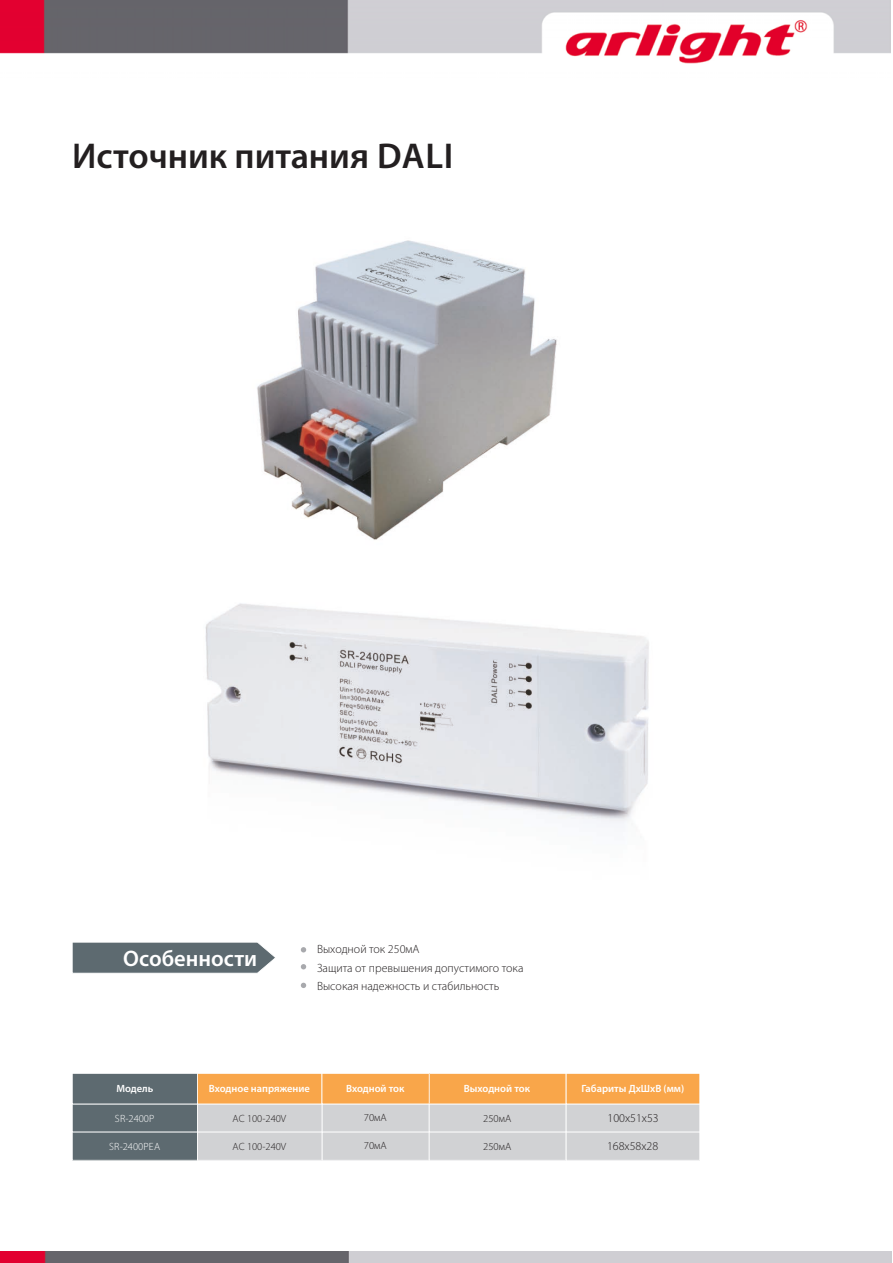
<style>
.page{position:relative;width:893px;height:1263px;background:#fff}
.page>*{position:absolute;margin:0;border:0;box-sizing:border-box;transform-origin:0 0}
.t1{font:600 36px "Myriad Pro";color:#231f20}
.t2{font:600 22.5px "Myriad Pro";color:#fff}
.t3{font:300 12px/18.6px "Myriad Pro";color:#231f20}
.t4{font:300 10.65px "Myriad Pro";color:#231f20}
.t5{font:600 10.5px "Myriad Pro";color:#fff}
.t6{font:300 10.5px "Myriad Pro";color:#231f20}
.t7{font:300 10.5px "Myriad Pro";color:#fff}
</style>
<div class="page">
<img style="left:257px;top:240px;width:300px;height:300px">
<img style="left:205px;top:603px;width:444px;height:350px">
<svg style="left:72px;top:1073px;width:628px;height:88px;background:#c8b49e"></svg>
<svg style="left:301px;top:947px;width:5px;height:5px"></svg>
<svg style="left:301px;top:983px;width:5px;height:5px"></svg>
<svg style="left:301px;top:964px;width:5px;height:5px"></svg>
<svg style="left:72px;top:942px;width:204px;height:31px;background:#69757b"></svg>
<img style="left:0;top:0;width:890px;height:64px">
<img style="left:0;top:1251px;width:892px;height:12px">
<h1 class="t1" style="left:72px;top:141px;width:383px">Источник питания DALI</h1>
<h2 class="t2" style="left:123px;top:949px;width:135px">Особенности</h2>
<p class="t3" style="left:317px;top:941px;width:208px">Выходной ток 250мА<br>Защита от превышения допустимого тока<br>Высокая надежность и стабильность</p>
<p class="t5" style="left:116px;top:1084px;width:38px">Модель</p>
<p class="t5" style="left:209px;top:1084px;width:103px">Входное напряжение</p>
<p class="t5" style="left:464px;top:1084px;width:68px">Выходной ток</p>
<p class="t5" style="left:581px;top:1084px;width:104px">Габариты ДхШхВ (мм)</p>
<p class="t7" style="left:115px;top:1114px;width:41px">SR-2400P</p>
<p class="t6" style="left:232px;top:1114px;width:55px">AC 100-240V</p>
<p class="t3" style="left:607px;top:1110px;width:53px">100x51x53</p>
<p class="t5" style="left:346px;top:1084px;width:60px">Входной ток</p>
<p class="t4" style="left:364px;top:1113px;width:24px">70мА</p>
<p class="t4" style="left:483px;top:1114px;width:30px">250мА</p>
<p class="t4" style="left:364px;top:1141px;width:24px">70мА</p>
<p class="t7" style="left:109px;top:1142px;width:52px">SR-2400PEA</p>
<p class="t6" style="left:232px;top:1142px;width:55px">AC 100-240V</p>
<p class="t3" style="left:607px;top:1138px;width:53px">168x58x28</p>
<p class="t4" style="left:483px;top:1142px;width:30px">250мА</p>
</div>
